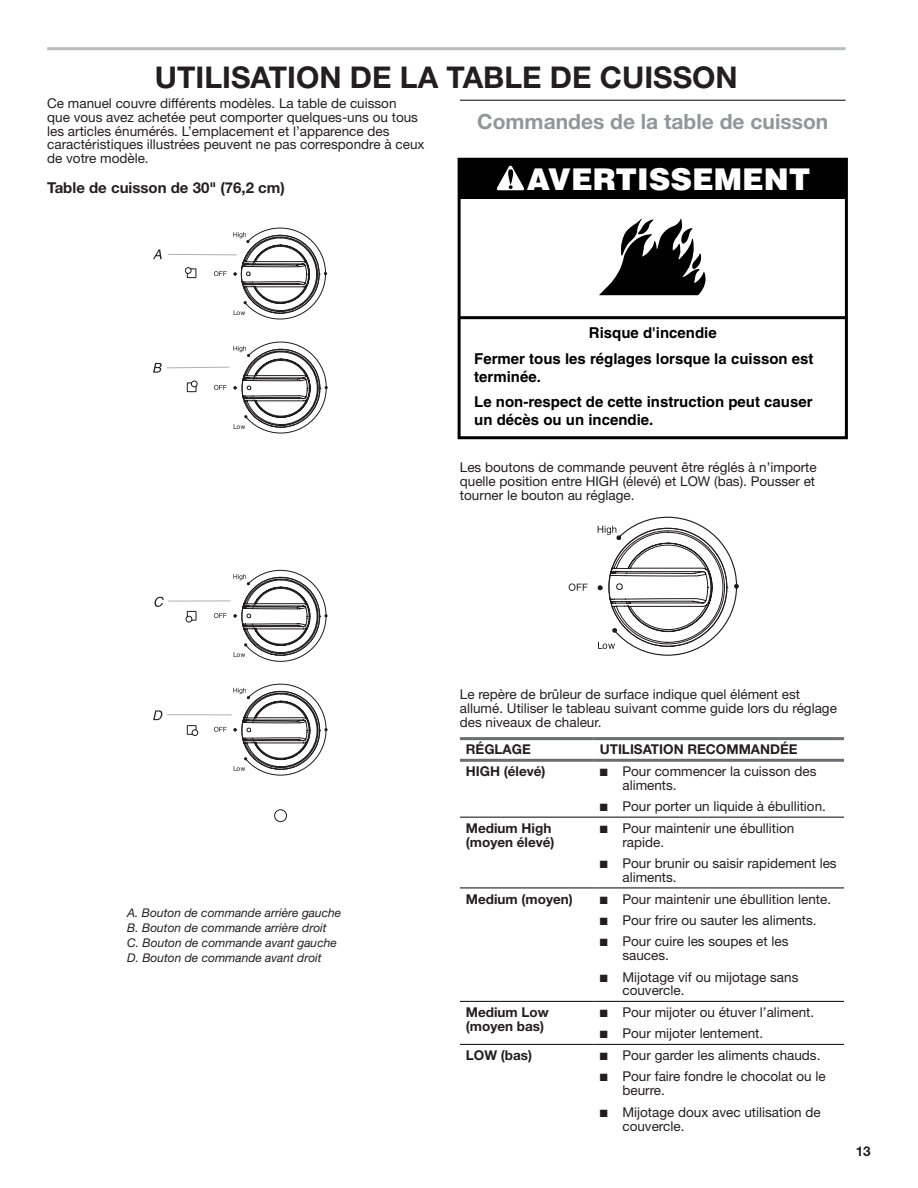
<style>
.page{position:relative;width:918px;height:1188px;background:#fff}
.page>*{position:absolute;margin:0;border:0;box-sizing:border-box;transform-origin:0 0}
.Heading_1_Cook{font:700 30px "Helvetica Neue LT Std";color:#231f20}
.t1{font:900 30px "Helvetica";color:#fff}
.Heading_2_Cook{font:700 21px "Helvetica Neue LT Std";color:#939598}
.t2{font:700 15px/25.7px "Helvetica";color:#000}
.Heading_3_Plus{font:700 15px "Helvetica Neue";color:#231f20}
.Body{font:13.5px/13.8px "Helvetica Neue LT Std";color:#231f20}
.Body_Bold{font:700 13.5px/13.8px "Helvetica Neue LT Std";color:#231f20}
.t3{font:700 13.5px "Helvetica Neue";color:#231f20}
.Table_Callouts{font:italic 12px "Helvetica Neue";color:#231f20}
</style>
<div class="page">
<hr style="left:47px;top:47px;width:799px;height:3px;background:#bcbdc0">
<hr style="left:460px;top:100px;width:386px;height:1px;background:#231f20">
<hr style="left:460px;top:737px;width:134px;height:3px;background:#6c6d70">
<hr style="left:594px;top:737px;width:250px;height:3px;background:#6c6d70">
<hr style="left:460px;top:759px;width:134px;height:3px;background:#6c6d70">
<hr style="left:594px;top:759px;width:250px;height:3px;background:#6c6d70">
<hr style="left:460px;top:817px;width:134px;height:1px;background:#231f20">
<hr style="left:594px;top:817px;width:250px;height:1px;background:#231f20">
<hr style="left:460px;top:887px;width:134px;height:1px;background:#231f20">
<hr style="left:594px;top:887px;width:250px;height:1px;background:#231f20">
<hr style="left:460px;top:1001px;width:134px;height:1px;background:#231f20">
<hr style="left:594px;top:1001px;width:250px;height:1px;background:#231f20">
<hr style="left:460px;top:1044px;width:134px;height:1px;background:#231f20">
<hr style="left:594px;top:1044px;width:250px;height:1px;background:#231f20">
<hr style="left:168px;top:600px;width:62px;height:2px;background:#b2b3b7">
<svg style="left:154px;top:597px;width:10px;height:10px"></svg>
<svg style="left:167px;top:715px;width:37px;height:1px"></svg>
<hr style="left:167px;top:714px;width:64px;height:1px;background:#b2b3b7">
<svg style="left:153px;top:710px;width:10px;height:10px"></svg>
<svg style="left:185px;top:611px;width:12px;height:12px"></svg>
<svg style="left:187px;top:725px;width:12px;height:11px"></svg>
<svg style="left:214px;top:613px;width:13px;height:5px"></svg>
<svg style="left:214px;top:727px;width:13px;height:5px"></svg>
<div style="left:275px;top:810px;width:12px;height:12px;border:1px solid #211d1e;border-radius:50%"></div>
<svg style="left:233px;top:569px;width:95px;height:207px"></svg>
<svg style="left:153px;top:341px;width:175px;height:93px"></svg>
<svg style="left:153px;top:227px;width:174px;height:93px"></svg>
<hr style="left:459px;top:316px;width:387px;height:3px;background:#000">
<div style="left:459px;top:159px;width:387px;height:39px;background:#000"></div>
<svg style="left:497px;top:166px;width:27px;height:24px"></svg>
<div style="left:458px;top:158px;width:390px;height:281px;border:3px solid #000"></div>
<svg style="left:599px;top:219px;width:107px;height:76px"></svg>
<svg style="left:569px;top:583px;width:19px;height:8px"></svg>
<svg style="left:598px;top:517px;width:141px;height:139px"></svg>
<h1 class="Heading_1_Cook" style="left:155px;top:59px;width:584px">UTILISATION DE LA TABLE DE CUISSON</h1>
<p class="Body" style="left:47px;top:96px;width:379px">Ce manuel couvre différents modèles. La table de cuisson<br>que vous avez achetée peut comporter quelques-uns ou tous les articles énumérés. L’emplacement et l’apparence des caractéristiques illustrées peuvent ne pas correspondre à ceux de votre modèle.</p>
<h3 class="Heading_3_Plus" style="left:47px;top:179px;width:239px">Table de cuisson de 30" (76,2 cm)</h3>
<h2 class="Heading_2_Cook" style="left:477px;top:108px;width:353px">Commandes de la table de cuisson</h2>
<p class="t1" style="left:527px;top:160px;width:285px">AVERTISSEMENT</p>
<p class="t2" style="left:474px;top:320px;width:341px;text-indent:115px">Risque d'incendie<br>Fermer tous les réglages lorsque la cuisson est</p>
<p class="t2" style="left:474px;top:363px;width:340px">terminée.<br>Le non-respect de cette instruction peut causer</p>
<p class="t2" style="left:474px;top:407px;width:181px">un décès ou un incendie.</p>
<p class="Body" style="left:460px;top:461px;width:358px;text-align:justify">Les boutons de commande peuvent être réglés à n’importe quelle position entre HIGH (élevé) et LOW (bas). Pousser et tourner le bouton au réglage.</p>
<p class="Table_Callouts" style="left:127px;top:905px;width:216px">A. Bouton de commande arrière gauche</p>
<p class="Table_Callouts" style="left:127px;top:920px;width:201px">B. Bouton de commande arrière droit</p>
<p class="Table_Callouts" style="left:127px;top:935px;width:211px">C. Bouton de commande avant gauche</p>
<p class="Table_Callouts" style="left:127px;top:950px;width:196px">D. Bouton de commande avant droit</p>
<p class="Body" style="left:460px;top:687px;width:379px">Le repère de brûleur de surface indique quel élément est allumé. Utiliser le tableau suivant comme guide lors du réglage des niveaux de chaleur.</p>
<p class="Body_Bold" style="left:466px;top:742px;width:66px">RÉGLAGE</p>
<p class="Body_Bold" style="left:600px;top:742px;width:199px">UTILISATION RECOMMANDÉE</p>
<p class="Body_Bold" style="left:466px;top:764px;width:81px">HIGH (élevé)</p>
<p class="Body" style="left:622px;top:764px;width:196px;text-indent:-23px">■ Pour commencer la cuisson des aliments.</p>
<p class="Body" style="left:600px;top:799px;width:228px">■ Pour porter un liquide à ébullition.</p>
<p class="Body_Bold" style="left:466px;top:821px;width:90px">Medium High (moyen élevé)</p>
<p class="Body" style="left:622px;top:821px;width:174px;text-indent:-23px">■ Pour maintenir une ébullition rapide.</p>
<p class="Body" style="left:622px;top:856px;width:216px;text-indent:-23px">■ Pour brunir ou saisir rapidement les aliments.</p>
<p class="Body_Bold" style="left:466px;top:892px;width:108px">Medium (moyen)</p>
<p class="Body" style="left:600px;top:892px;width:233px">■ Pour maintenir une ébullition lente.</p>
<p class="Body" style="left:600px;top:913px;width:218px">■ Pour frire ou sauter les aliments.</p>
<p class="Body" style="left:622px;top:934px;width:168px;text-indent:-23px">■ Pour cuire les soupes et les sauces.</p>
<p class="Body" style="left:622px;top:970px;width:178px;text-indent:-23px">■ Mijotage vif ou mijotage sans couvercle.</p>
<p class="Body_Bold" style="left:466px;top:1005px;width:84px">Medium Low (moyen bas)</p>
<p class="Body" style="left:600px;top:1005px;width:216px">■ Pour mijoter ou étuver l’aliment.</p>
<p class="Body" style="left:600px;top:1027px;width:165px">■ Pour mijoter lentement.</p>
<p class="Body_Bold" style="left:466px;top:1048px;width:68px">LOW (bas)</p>
<p class="Body" style="left:600px;top:1048px;width:222px">■ Pour garder les aliments chauds.</p>
<p class="Body" style="left:622px;top:1070px;width:205px;text-indent:-23px">■ Pour faire fondre le chocolat ou le beurre.</p>
<p class="Body" style="left:622px;top:1105px;width:200px;text-indent:-23px">■ Mijotage doux avec utilisation de couvercle.</p>
<p class="t3" style="left:856px;top:1143px;width:17px">13</p>
</div>
